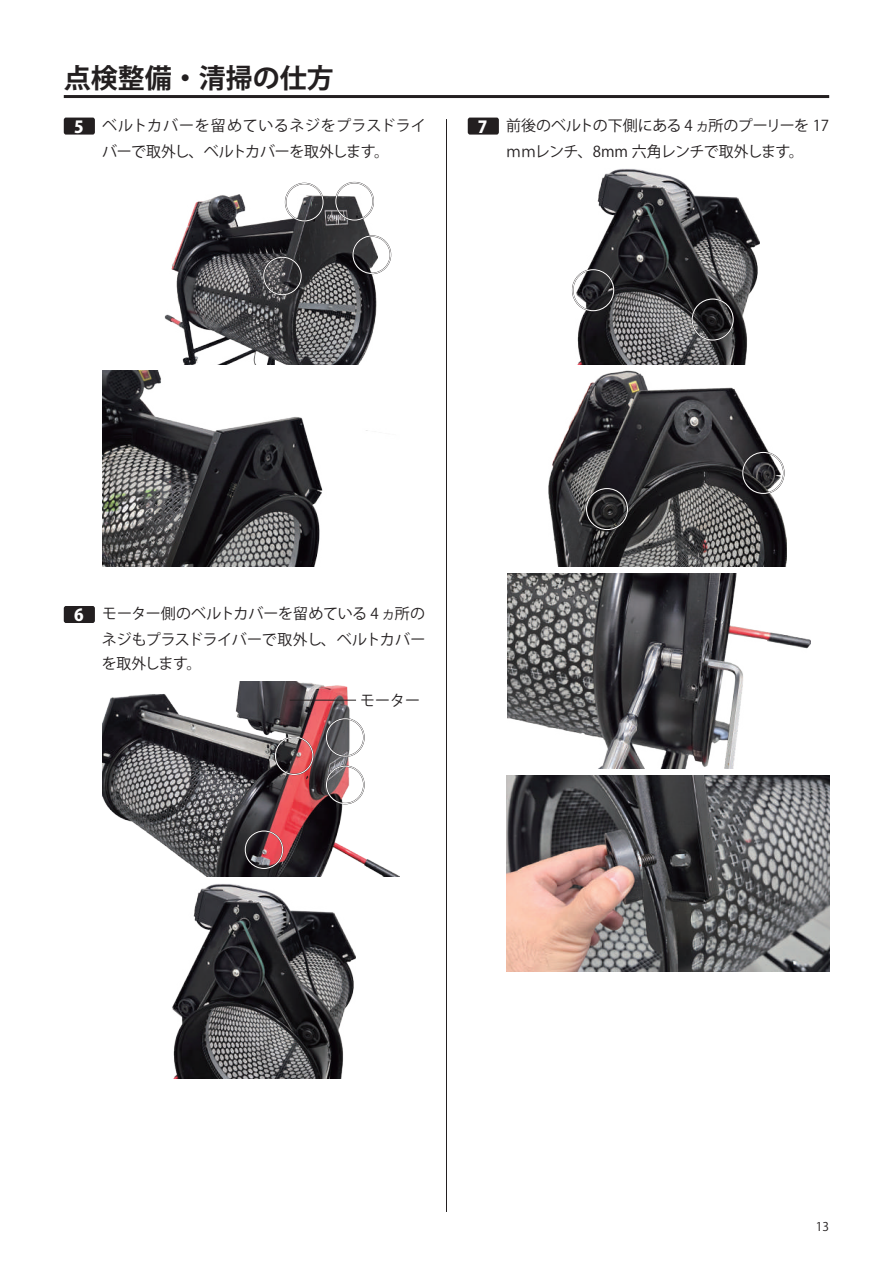
<style>
.page{position:relative;width:893px;height:1263px;background:#fff}
.page>*{position:absolute;margin:0;border:0;box-sizing:border-box;transform-origin:0 0}
.t1{font:700 27px "Koz Go Pro";color:#231f20}
.t2{font:15px/26px "Koz Go Pr 6 N";letter-spacing:-.01em;color:#231f20;text-align:center}
.t3{font:15px/26px "Koz Go Pr 6 N";letter-spacing:-.03em;color:#231f20;text-align:center}
.t4{font:12px "Koz Go Pro";color:#231f20}
.s1{font-family:"Koz Go Pro";font-weight:800;font-size:16.5px;color:#fff}
</style>
<div class="page">
<hr style="left:446px;top:119px;width:1px;height:1093px;background:#231f20">
<div style="left:64px;top:118px;width:31px;height:17px;background:#231f20;border-radius:2px"></div>
<img style="left:165px;top:194px;width:213px;height:170px">
<div style="left:285px;top:183px;width:39px;height:39px;border:2px solid #231f20;border-radius:50%"></div>
<div style="left:285px;top:183px;width:38px;height:38px;border:1px solid #fff;border-radius:50%"></div>
<div style="left:263px;top:257px;width:39px;height:38px;border:2px solid #231f20;border-radius:50%"></div>
<div style="left:263px;top:257px;width:39px;height:38px;border:1px solid #fff;border-radius:50%"></div>
<div style="left:335px;top:182px;width:39px;height:39px;border:2px solid #231f20;border-radius:50%"></div>
<div style="left:335px;top:182px;width:39px;height:38px;border:1px solid #fff;border-radius:50%"></div>
<div style="left:352px;top:235px;width:39px;height:39px;border:2px solid #231f20;border-radius:50%"></div>
<div style="left:353px;top:236px;width:38px;height:38px;border:1px solid #fff;border-radius:50%"></div>
<img style="left:102px;top:371px;width:266px;height:195px">
<div style="left:64px;top:606px;width:31px;height:17px;background:#231f20;border-radius:2px"></div>
<img style="left:103px;top:681px;width:296px;height:196px">
<div style="left:326px;top:765px;width:39px;height:39px;border:2px solid #231f20;border-radius:50%"></div>
<div style="left:326px;top:766px;width:38px;height:38px;border:1px solid #fff;border-radius:50%"></div>
<div style="left:275px;top:736px;width:39px;height:39px;border:2px solid #231f20;border-radius:50%"></div>
<div style="left:275px;top:737px;width:38px;height:38px;border:1px solid #fff;border-radius:50%"></div>
<div style="left:326px;top:718px;width:39px;height:39px;border:2px solid #231f20;border-radius:50%"></div>
<div style="left:326px;top:718px;width:38px;height:38px;border:1px solid #fff;border-radius:50%"></div>
<div style="left:244px;top:830px;width:39px;height:39px;border:2px solid #231f20;border-radius:50%"></div>
<div style="left:245px;top:831px;width:38px;height:38px;border:1px solid #fff;border-radius:50%"></div>
<hr style="left:290px;top:700px;width:66px;height:1px;background:#231f20">
<img style="left:172px;top:884px;width:184px;height:195px">
<hr style="left:64px;top:95px;width:765px;height:3px;background:#231f20">
<div style="left:468px;top:118px;width:31px;height:17px;background:#231f20;border-radius:2px"></div>
<img style="left:575px;top:169px;width:185px;height:195px">
<div style="left:572px;top:269px;width:42px;height:42px;border:2px solid #231f20;border-radius:50%"></div>
<div style="left:572px;top:269px;width:42px;height:42px;border:1px solid #fff;border-radius:50%"></div>
<div style="left:691px;top:298px;width:43px;height:43px;border:2px solid #231f20;border-radius:50%"></div>
<div style="left:692px;top:299px;width:41px;height:41px;border:1px solid #fff;border-radius:50%"></div>
<img style="left:548px;top:371px;width:239px;height:195px">
<div style="left:586px;top:488px;width:42px;height:42px;border:2px solid #231f20;border-radius:50%"></div>
<div style="left:586px;top:488px;width:42px;height:42px;border:1px solid #fff;border-radius:50%"></div>
<div style="left:742px;top:452px;width:42px;height:42px;border:2px solid #231f20;border-radius:50%"></div>
<div style="left:742px;top:452px;width:42px;height:42px;border:1px solid #fff;border-radius:50%"></div>
<img style="left:507px;top:573px;width:304px;height:196px">
<img style="left:506px;top:775px;width:323px;height:196px">
<h1 class="t1" style="left:64px;top:60px;width:271px">点検整備・清掃の仕方</h1>
<p class="t2" style="left:74px;top:113px;width:353px"><span class="s1">5</span> ベルトカバーを留めているネジをプラスドライバーで取外し、ベルトカバーを取外します。</p>
<p class="t3" style="left:478px;top:113px;width:353px"><span class="s1">7</span> 前後のベルトの下側にある 4 ヵ所のプーリーを 17ｍｍレンチ、8mm 六角レンチで取外します。</p>
<p class="t2" style="left:74px;top:601px;width:353px;text-align:right"><span class="s1">6</span> モーター側のベルトカバーを留めている 4 ヵ所のネジもプラスドライバーで取外し、ベルトカバー</p>
<p class="t2" style="left:102px;top:651px;width:101px">を取外します。</p>
<p class="t2" style="left:360px;top:688px;width:61px">モーター</p>
<p class="t4" style="left:816px;top:1219px;width:15px">13</p>
</div>
